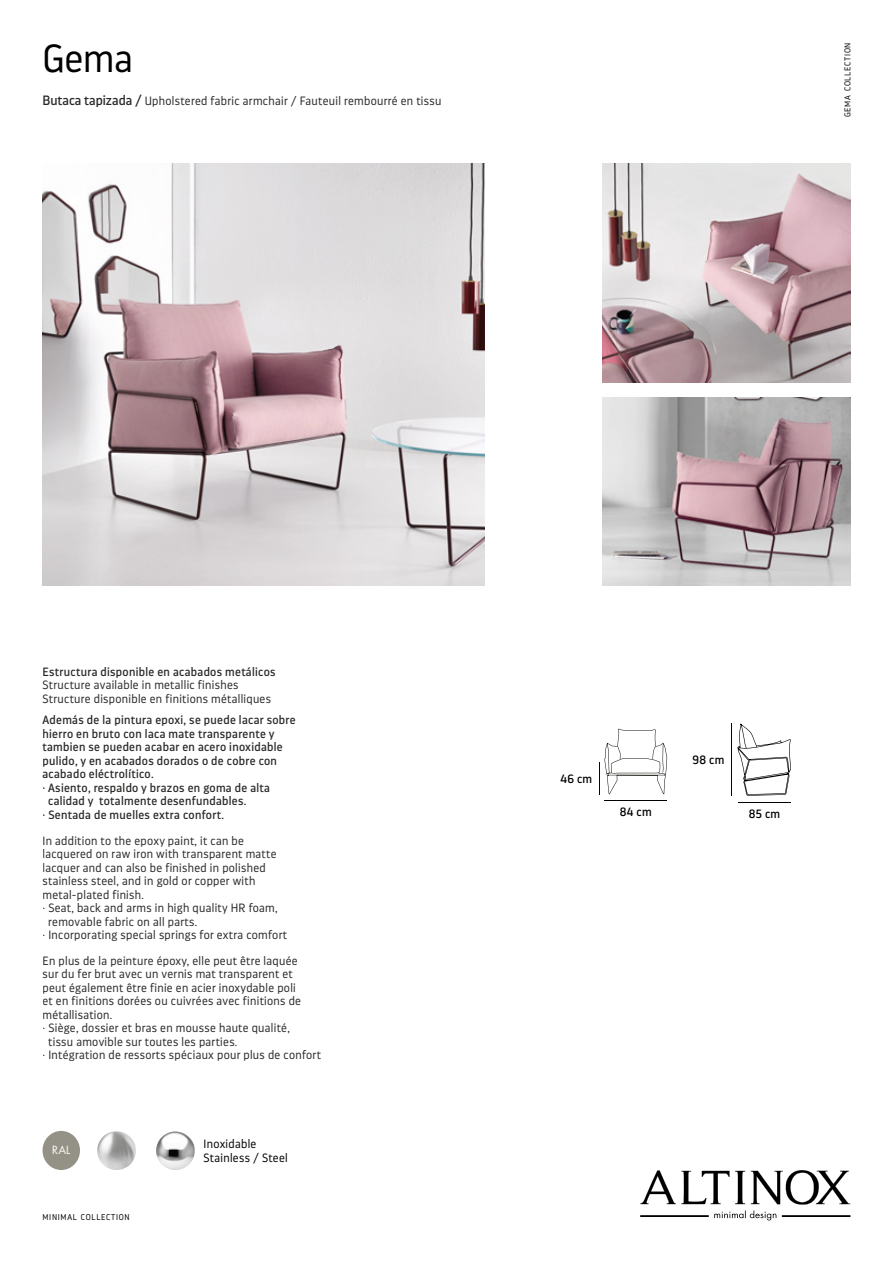
<style>
.page{position:relative;width:893px;height:1263px;background:#fff}
.page>*{position:absolute;margin:0;border:0;box-sizing:border-box;transform-origin:0 0}
.t1{font:300 39px "Darwin Pro";color:#000}
.t2{font:300 12px/13.5px "Darwin Pro";letter-spacing:.025em;color:#282827}
.t3{font:12px "Darwin Pro";letter-spacing:.025em;color:#282827}
.t4{font:300 12px/14.4px "Darwin Pro";letter-spacing:.025em;color:#000}
.t5{font:12px "Darwin Pro";letter-spacing:.025em;color:#000}
.t6{font:10.95px "Futura LT";color:#fbfafa}
.t7{font:300 8.4px "Darwin Pro";letter-spacing:.085em;color:#000}
.s1{font-weight:400;font-size:13.5px}
</style>
<div class="page">
<svg style="left:640px;top:1170px;width:210px;height:50px"></svg>
<img style="left:97px;top:1131px;width:39px;height:39px;border-radius:19px">
<img style="left:156px;top:1131px;width:39px;height:39px;border-radius:19px">
<svg style="left:43px;top:1131px;width:37px;height:39px"></svg>
<div style="left:53px;top:1145px;width:17px;height:9px;background:#949286"></div>
<svg style="left:737px;top:724px;width:54px;height:72px"></svg>
<hr style="left:738px;top:802px;width:53px;height:1px;background:#010202">
<hr style="left:732px;top:723px;width:1px;height:73px;background:#040608">
<svg style="left:604px;top:729px;width:63px;height:65px"></svg>
<hr style="left:604px;top:800px;width:63px;height:1px;background:#010202">
<hr style="left:599px;top:762px;width:1px;height:33px;background:#040608">
<img style="left:603px;top:398px;width:247px;height:187px">
<img style="left:43px;top:163px;width:441px;height:422px">
<img style="left:603px;top:163px;width:247px;height:219px">
<h1 class="t1" style="left:43px;top:33px;width:92px">Gema</h1>
<p class="t2" style="left:43px;top:94px;width:400px"><span class="s1">Butaca tapizada /</span> Upholstered fabric armchair / Fauteuil rembourré en tissu</p>
<p class="t7" style="left:842px;top:117px;width:76px;rotate:-90deg">GEMA COLLECTION</p>
<p class="t3" style="left:43px;top:663px;width:235px">Estructura disponible en acabados metálicos</p>
<p class="t2" style="left:43px;top:678px;width:230px">Structure available in metallic finishes<br>Structure disponible en finitions métalliques</p>
<p class="t3" style="left:43px;top:712px;width:255px">Además de la pintura epoxi, se puede lacar sobre</p>
<p class="t3" style="left:43px;top:725px;width:233px">hierro en bruto con laca mate transparente y</p>
<p class="t3" style="left:43px;top:739px;width:242px">tambien se pueden acabar en acero inoxidable</p>
<p class="t3" style="left:43px;top:752px;width:236px">pulido, y en acabados dorados o de cobre con</p>
<p class="t3" style="left:43px;top:766px;width:113px">acabado eléctrolítico.</p>
<p class="t3" style="left:43px;top:779px;width:229px">· Asiento, respaldo y brazos en goma de alta</p>
<p class="t3" style="left:48px;top:793px;width:200px">calidad y totalmente desenfundables.</p>
<p class="t3" style="left:43px;top:806px;width:183px">· Sentada de muelles extra confort.</p>
<p class="t2" style="left:43px;top:833px;width:203px">In addition to the epoxy paint, it can be</p>
<p class="t2" style="left:43px;top:847px;width:235px">lacquered on raw iron with transparent matte</p>
<p class="t2" style="left:43px;top:860px;width:225px">lacquer and can also be finished in polished</p>
<p class="t2" style="left:43px;top:874px;width:214px">stainless steel, and in gold or copper with</p>
<p class="t2" style="left:43px;top:887px;width:103px">metal-plated finish.</p>
<p class="t2" style="left:43px;top:901px;width:237px">· Seat, back and arms in high quality HR foam,</p>
<p class="t2" style="left:48px;top:914px;width:150px">removable fabric on all parts.</p>
<p class="t2" style="left:43px;top:928px;width:246px">· Incorporating special springs for extra comfort</p>
<p class="t2" style="left:43px;top:954px;width:257px">En plus de la peinture époxy, elle peut être laquée</p>
<p class="t2" style="left:43px;top:967px;width:252px">sur du fer brut avec un vernis mat transparent et</p>
<p class="t2" style="left:43px;top:981px;width:255px">peut également être finie en acier inoxydable poli</p>
<p class="t2" style="left:43px;top:994px;width:260px">et en finitions dorées ou cuivrées avec finitions de</p>
<p class="t2" style="left:43px;top:1008px;width:71px">métallisation.</p>
<p class="t2" style="left:43px;top:1021px;width:249px">· Siège, dossier et bras en mousse haute qualité,</p>
<p class="t2" style="left:48px;top:1035px;width:191px">tissu amovible sur toutes les parties.</p>
<p class="t2" style="left:43px;top:1048px;width:280px">· Intégration de ressorts spéciaux pour plus de confort</p>
<p class="t6" style="left:52px;top:1143px;width:20px">RAL</p>
<p class="t7" style="left:43px;top:1212px;width:89px">MINIMAL COLLECTION</p>
<p class="t4" style="left:204px;top:1136px;width:86px">Inoxidable<br>Stainless / Steel</p>
<p class="t5" style="left:560px;top:771px;width:33px">46 cm</p>
<p class="t5" style="left:620px;top:804px;width:33px">84 cm</p>
<p class="t5" style="left:692px;top:751px;width:33px">98 cm</p>
<p class="t5" style="left:749px;top:805px;width:33px">85 cm</p>
</div>
